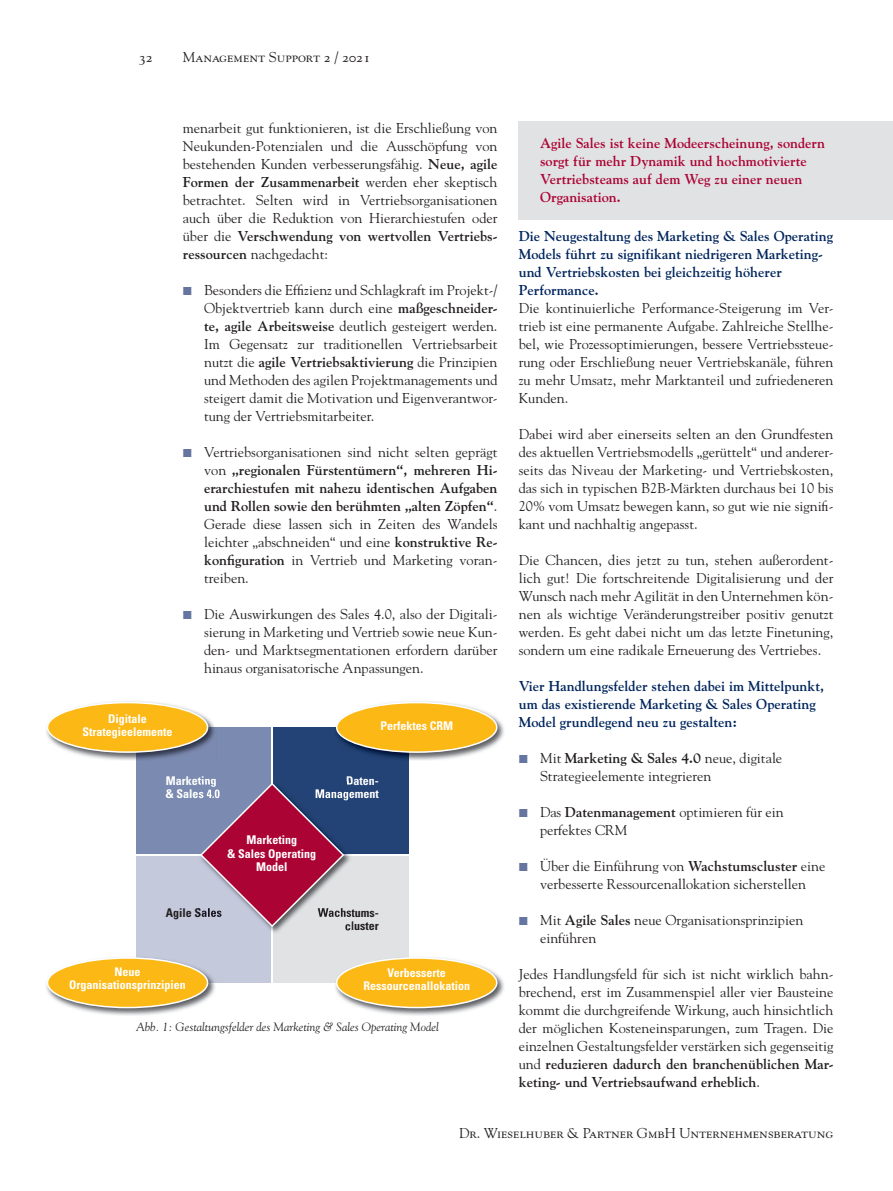
<style>
.page{position:relative;width:893px;height:1191px;background:#fff}
.page>*{position:absolute;margin:0;border:0;box-sizing:border-box;transform-origin:0 0}
.t1{font:14.25px/18px "Goudy";color:#231f20;text-align:justify}
.t2{font:700 14.25px/18px "Goudy";color:#00255d}
.t3{font:700 14.25px/18px "Goudy";color:#ab0333}
.t4{font:14.25px "Goudy SC";color:#231f20}
.t5{font:700 condensed 12px/13.5px "Univers";color:#fff;text-align:center}
.t6{font:italic 12px "Goudy";color:#231f20}
.t7{font:700 condensed 12px/13.5px "Univers";color:#231f20;text-align:right}
.s1{font-weight:700}
</style>
<div class="page">
<div style="left:272px;top:727px;width:136px;height:128px;background:#234275"></div>
<div style="left:136px;top:727px;width:136px;height:128px;background:#7b8ab0"></div>
<div style="left:136px;top:855px;width:136px;height:127px;background:#c4c9dc"></div>
<div style="left:272px;top:855px;width:136px;height:127px;background:#e1e2e4"></div>
<img style="left:334px;top:955px;width:170px;height:61px">
<img style="left:334px;top:955px;width:74px;height:27px">
<div style="left:337px;top:958px;width:160px;height:49px;background:#fcb814;border-radius:50%"></div>
<div style="left:336px;top:957px;width:161px;height:51px;border:2px solid #fff;border-radius:50%"></div>
<img style="left:385px;top:701px;width:119px;height:59px">
<img style="left:336px;top:730px;width:72px;height:30px">
<div style="left:337px;top:702px;width:160px;height:50px;background:#fcb814;border-radius:50%"></div>
<div style="left:336px;top:702px;width:161px;height:51px;border:2px solid #fff;border-radius:50%"></div>
<img style="left:46px;top:982px;width:170px;height:34px">
<img style="left:163px;top:960px;width:51px;height:22px">
<div style="left:48px;top:958px;width:160px;height:49px;background:#fcb814;border-radius:50%"></div>
<div style="left:47px;top:957px;width:161px;height:51px;border:2px solid #fff;border-radius:50%"></div>
<img style="left:46px;top:701px;width:169px;height:59px">
<img style="left:136px;top:727px;width:79px;height:33px">
<div style="left:48px;top:702px;width:160px;height:50px;background:#fcb814;border-radius:50%"></div>
<div style="left:47px;top:702px;width:161px;height:51px;border:2px solid #fff;border-radius:50%"></div>
<hr style="left:271px;top:727px;width:2px;height:255px;background:#fff">
<hr style="left:136px;top:854px;width:272px;height:1px;background:#fff">
<svg style="left:199px;top:781px;width:153px;height:149px"></svg>
<div style="left:519px;top:122px;width:374px;height:98px;background:#e1e2e4"></div>
<p class="t4" style="left:139px;top:49px;width:16px">32</p>
<p class="t4" style="left:183px;top:49px;width:189px">Management Support 2 / 2021</p>
<p class="t1" style="left:183px;top:118px;width:316px">menarbeit gut funktionieren, ist die Erschließung von Neukunden-Potenzialen und die Ausschöpfung von bestehenden Kunden verbesserungsfähig. <span class="s1">Neue, agile Formen der Zusammenarbeit</span> werden eher skeptisch betrachtet. Selten wird in Vertriebsorganisationen auch über die Reduktion von Hierarchiestufen oder über die <span class="s1">Verschwendung von wertvollen Vertriebs&shy;ressourcen</span> nachgedacht:</p>
<p class="t1" style="left:204px;top:280px;width:295px">Besonders die Effizienz und Schlagkraft im Projekt-/ Objektvertrieb kann durch eine <span class="s1">maßgeschneider&shy;te, agile Arbeitsweise</span> deutlich gesteigert werden.<br>Im Gegensatz zur traditionellen Vertriebsarbeit nutzt die <span class="s1">agile Vertriebsaktivierung</span> die Prinzipien und Methoden des agilen Projektmanagements und steigert damit die Motivation und Eigenverantwor&shy;tung der Vertriebsmitarbeiter.</p>
<p class="t1" style="left:204px;top:442px;width:295px">Vertriebsorganisationen sind nicht selten geprägt von <span class="s1">„regionalen Fürstentümern“, mehreren Hi&shy;erarchiestufen mit nahezu identischen Aufgaben und Rollen sowie den berühmten „alten Zöpfen“</span>.<br>Gerade diese lassen sich in Zeiten des Wandels leichter „abschneiden“ und eine <span class="s1">konstruktive Re&shy;konfiguration</span> in Vertrieb und Marketing voran&shy;treiben.</p>
<p class="t1" style="left:204px;top:604px;width:295px">Die Auswirkungen des Sales 4.0, also der Digitali&shy;sierung in Marketing und Vertrieb sowie neue Kun&shy;den- und Marktsegmentationen erfordern darüber hinaus organisatorische Anpassungen.</p>
<p class="t5" style="left:83px;top:711px;width:92px">Digitale<br>Strategieelemente</p>
<p class="t5" style="left:166px;top:773px;width:55px;text-align:left">Marketing &amp; Sales 4.0</p>
<p class="t5" style="left:381px;top:718px;width:74px">Perfektes CRM</p>
<p class="t5" style="left:315px;top:773px;width:65px;text-align:right">Daten-<br>Management</p>
<p class="t5" style="left:228px;top:833px;width:90px">Marketing<br>&amp; Sales Operating<br>Model</p>
<p class="t7" style="left:166px;top:905px;width:58px">Agile Sales</p>
<p class="t5" style="left:69px;top:965px;width:118px">Neue<br>Organisationsprinzipien</p>
<p class="t7" style="left:318px;top:905px;width:63px">Wachstums&shy;cluster</p>
<p class="t5" style="left:363px;top:965px;width:108px">Verbesserte<br>Ressourcenallokation</p>
<p class="t6" style="left:136px;top:1019px;width:304px">Abb. 1: Gestaltungsfelder des Marketing &amp; Sales Operating Model</p>
<p class="t3" style="left:540px;top:134px;width:287px">Agile Sales ist keine Modeerscheinung, sondern sorgt für mehr Dynamik und hochmotivierte Vertriebsteams auf dem Weg zu einer neuen Organisation.</p>
<p class="t2" style="left:519px;top:227px;width:316px">Die Neugestaltung des Marketing &amp; Sales Operating Models führt zu signifikant niedrigeren Marketing&shy;und Vertriebskosten bei gleichzeitig höherer Performance.</p>
<p class="t1" style="left:519px;top:298px;width:316px">Die kontinuierliche Performance-Steigerung im Ver&shy;trieb ist eine permanente Aufgabe. Zahlreiche Stellhe&shy;bel, wie Prozessoptimierungen, bessere Vertriebssteue&shy;rung oder Erschließung neuer Vertriebskanäle, führen zu mehr Umsatz, mehr Marktanteil und zufriedeneren Kunden.</p>
<p class="t1" style="left:519px;top:424px;width:316px">Dabei wird aber einerseits selten an den Grundfesten des aktuellen Vertriebsmodells „gerüttelt“ und anderer&shy;seits das Niveau der Marketing- und Vertriebskosten, das sich in typischen B2B-Märkten durchaus bei 10 bis 20% vom Umsatz bewegen kann, so gut wie nie signifi&shy;kant und nachhaltig angepasst.</p>
<p class="t1" style="left:519px;top:550px;width:316px">Die Chancen, dies jetzt zu tun, stehen außerordent&shy;lich gut! Die fortschreitende Digitalisierung und der Wunsch nach mehr Agilität in den Unternehmen kön&shy;nen als wichtige Veränderungstreiber positiv genutzt werden. Es geht dabei nicht um das letzte Finetuning, sondern um eine radikale Erneuerung des Vertriebes.</p>
<p class="t2" style="left:519px;top:676px;width:307px">Vier Handlungsfelder stehen dabei im Mittelpunkt, um das existierende Marketing &amp; Sales Operating<br>Model grundlegend neu zu gestalten:</p>
<p class="t1" style="left:540px;top:748px;width:244px">Mit <span class="s1">Marketing &amp; Sales 4.0</span> neue, digitale<br>Strategieelemente integrieren</p>
<p class="t1" style="left:540px;top:802px;width:245px">Das <span class="s1">Datenmanagement</span> optimieren für ein perfektes CRM</p>
<p class="t1" style="left:540px;top:856px;width:287px">Über die Einführung von <span class="s1">Wachstumscluster</span> eine verbesserte Ressourcenallokation sicherstellen</p>
<p class="t1" style="left:540px;top:910px;width:265px">Mit <span class="s1">Agile Sales</span> neue Organisationsprinzipien einführen</p>
<p class="t1" style="left:519px;top:964px;width:316px">Jedes Handlungsfeld für sich ist nicht wirklich bahn&shy;brechend, erst im Zusammenspiel aller vier Bausteine kommt die durchgreifende Wirkung, auch hinsichtlich der möglichen Kosteneinsparungen, zum Tragen. Die einzelnen Gestaltungsfelder verstärken sich gegenseitig und <span class="s1">reduzieren dadurch den branchenüblichen Mar&shy;keting- und Vertriebsaufwand erheblich</span>.</p>
<p class="t4" style="left:459px;top:1125px;width:376px">Dr. Wieselhuber &amp; Partner GmbH Unternehmensberatung</p>
</div>
